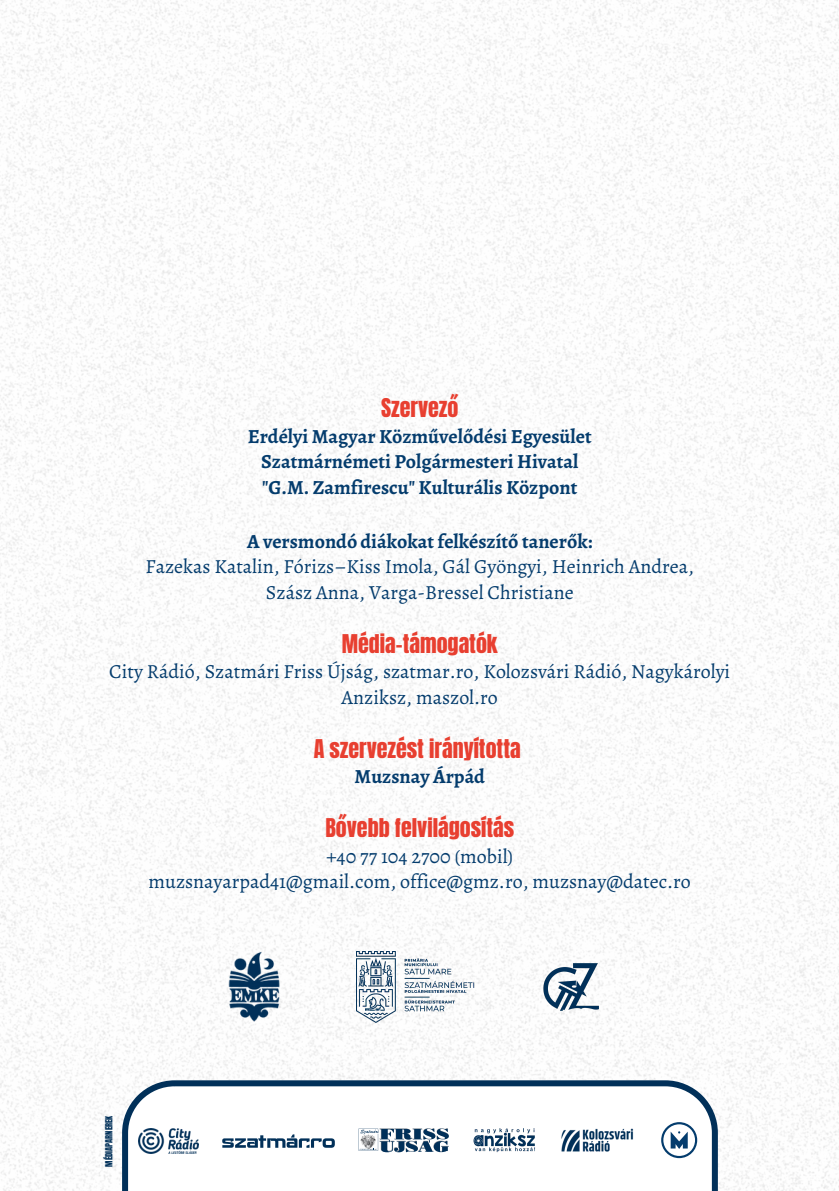
<style>
.page{position:relative;width:839px;height:1191px;background:#fff}
.page>*{position:absolute;margin:0;border:0;box-sizing:border-box;transform-origin:0 0}
.t1{font:22px "Anton";color:#e83f30}
.t2{font:20px/25.6px "Alegreya";color:#043c6d;text-align:center}
.t3{font:700 20px/25.6px "Alegreya";color:#043c6d;text-align:center}
.t4{font:8.4px "Anton";color:#013059}
</style>
<div class="page">
<img style="left:0;top:0;width:838px;height:1191px">
<img style="left:356px;top:952px;width:118px;height:70px">
<img style="left:532px;top:947px;width:79px;height:80px">
<img style="left:228px;top:950px;width:53px;height:72px">
<svg style="left:122px;top:1080px;width:595px;height:111px"></svg>
<svg style="left:222px;top:1134px;width:113px;height:14px"></svg>
<img style="left:138px;top:1128px;width:60px;height:26px">
<img style="left:560px;top:1127px;width:83px;height:29px">
<img style="left:472px;top:1126px;width:65px;height:29px">
<img style="left:379px;top:1128px;width:69px;height:1px">
<svg style="left:358px;top:1129px;width:91px;height:24px"></svg>
<svg style="left:661px;top:1122px;width:36px;height:36px"></svg>
<p class="t1" style="left:381px;top:392px;width:79px">Szervező</p>
<p class="t3" style="left:248px;top:423px;width:345px">Erdélyi Magyar Közművelődési Egyesület<br>Szatmárnémeti Polgármesteri Hivatal "G.M. Zamfirescu" Kulturális Központ</p>
<p class="t3" style="left:247px;top:528px;width:347px">A versmondó diákokat felkészítő tanerők:</p>
<p class="t2" style="left:145px;top:554px;width:550px">Fazekas Katalin, Fórizs–Kiss Imola, Gál Gyöngyi, Heinrich Andrea,<br>Szász Anna, Varga-Bressel Christiane</p>
<p class="t1" style="left:342px;top:628px;width:157px">Média-támogatók</p>
<p class="t2" style="left:109px;top:659px;width:622px">City Rádió, Szatmári Friss Újság, szatmar.ro, Kolozsvári Rádió, Nagykárolyi<br>Anziksz, maszol.ro</p>
<p class="t1" style="left:314px;top:733px;width:208px">A szervezést irányította</p>
<p class="t3" style="left:354px;top:764px;width:132px">Muzsnay Árpád</p>
<p class="t1" style="left:325px;top:812px;width:190px">Bővebb felvilágosítás</p>
<p class="t2" style="left:149px;top:843px;width:543px">+40 77 104 2700 (mobil)<br>muzsnayarpad41@gmail.com, office@gmz.ro, muzsnay@datec.ro</p>
<p class="t4" style="left:103px;top:1167px;width:53px;rotate:-90deg">MÉDIAPARNEREK</p>
</div>
